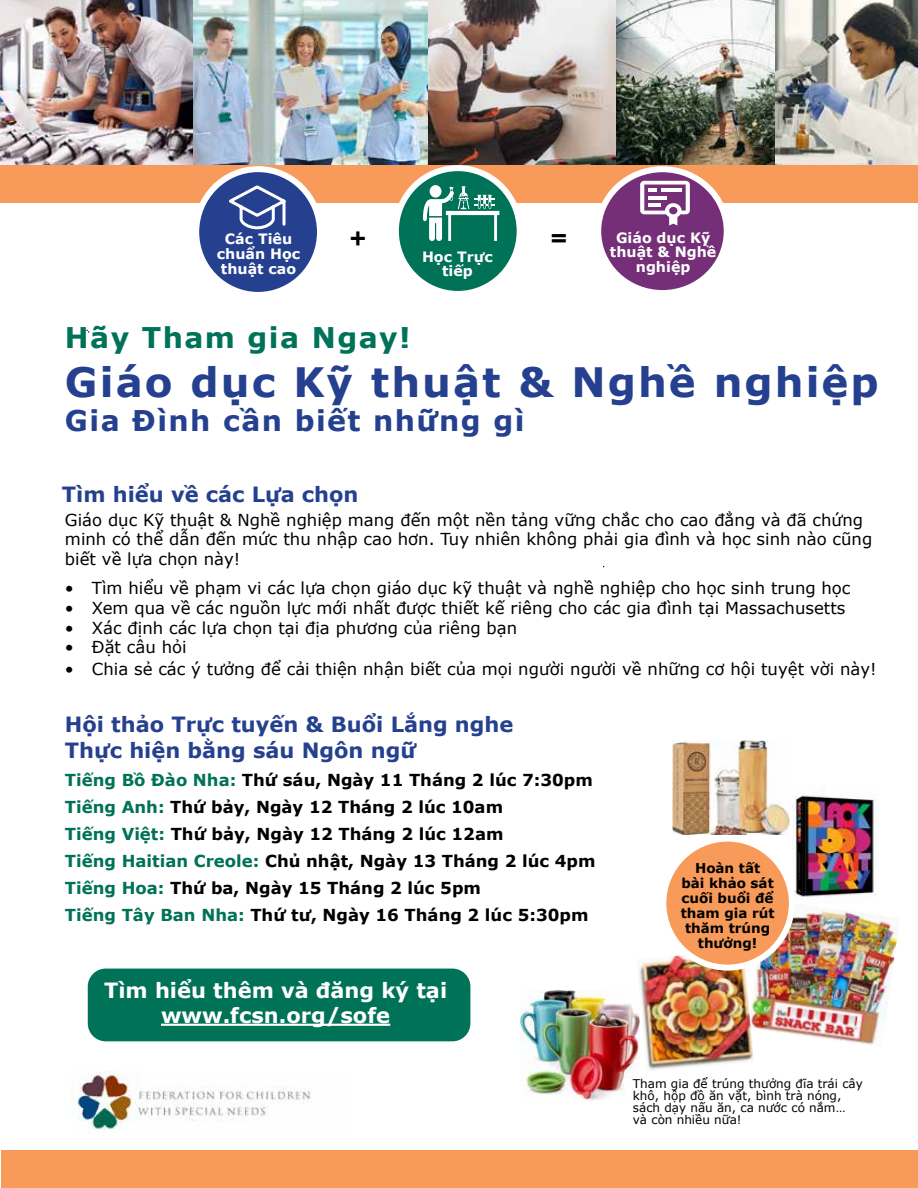
<style>
.page{position:relative;width:918px;height:1188px;background:#fff}
.page>*{position:absolute;margin:0;border:0;box-sizing:border-box;transform-origin:0 0}
.t1{font:700 40.5px "Verdana";letter-spacing:.05em;color:#25408f}
.t2{font:700 28.5px "Verdana";letter-spacing:.05em;color:#25408f}
.t3{font:700 28.5px "Verdana";letter-spacing:.05em;color:#007258}
.t4{font:900 25.5px "Avenir";color:#000}
.t5{font:700 21px/25.2px "Verdana";color:#25408f}
.t6{font:700 21px/25.2px "Verdana";color:#fff;text-align:center}
.t7{font:16.5px/19.8px "Verdana";color:#000}
.t8{font:700 16.5px/27px "Verdana";color:#000}
.t9{font:700 14.25px/14.2px "Verdana";color:#fff;text-align:center}
.t10{font:700 13.5px/15px "Verdana";color:#000;text-align:center}
.t11{font:12px/12px "Verdana";color:#000}
.s1{color:#007258}
</style>
<div class="page">
<img style="left:521px;top:991px;width:116px;height:110px">
<img style="left:0;top:0;width:609px;height:165px">
<img style="left:673px;top:740px;width:116px;height:94px">
<img style="left:754px;top:905px;width:146px;height:140px">
<img style="left:775px;top:0;width:143px;height:165px">
<img style="left:609px;top:0;width:166px;height:165px">
<div style="left:0;top:165px;width:918px;height:38px;background:#f89b5a"></div>
<div style="left:396px;top:168px;width:124px;height:126px;background:#007258;border-radius:50%"></div>
<div style="left:393px;top:165px;width:130px;height:132px;border:6px solid #fff;border-radius:50%"></div>
<svg style="left:423px;top:186px;width:76px;height:55px"></svg>
<div style="left:196px;top:169px;width:124px;height:126px;background:#25408f;border-radius:50%"></div>
<div style="left:193px;top:166px;width:130px;height:132px;border:6px solid #fff;border-radius:50%"></div>
<div style="left:598px;top:169px;width:129px;height:124px;background:#752f78;border-radius:50%"></div>
<div style="left:595px;top:166px;width:135px;height:130px;border:6px solid #fff;border-radius:50%"></div>
<svg style="left:640px;top:181px;width:50px;height:45px"></svg>
<svg style="left:229px;top:185px;width:57px;height:45px"></svg>
<img style="left:637px;top:955px;width:117px;height:116px">
<img style="left:793px;top:795px;width:85px;height:105px">
<div style="left:88px;top:969px;width:382px;height:72px;background:#007258;border-radius:18px"></div>
<hr style="left:161px;top:1024px;width:229px;height:2px;background:#fff">
<img style="left:72px;top:1071px;width:239px;height:59px">
<div style="left:1px;top:1151px;width:917px;height:37px;background:#f89b5a"></div>
<div style="left:663px;top:839px;width:129px;height:129px;background:#f89b5a;border-radius:50%"></div>
<div style="left:660px;top:836px;width:135px;height:135px;border:6px solid #fff;border-radius:50%"></div>
<h3 class="t4" style="left:349px;top:215px;width:18px">+</h3>
<h3 class="t4" style="left:550px;top:215px;width:18px">=</h3>
<p class="t9" style="left:422px;top:250px;width:72px">Học Trực tiếp</p>
<p class="t9" style="left:217px;top:232px;width:85px;line-height:15px">Các Tiêu chuẩn Học thuật cao</p>
<p class="t9" style="left:610px;top:231px;width:108px">Giáo dục Kỹ thuật &amp; Nghề nghiệp</p>
<h2 class="t3" style="left:65px;top:319px;width:347px">Hãy Tham gia Ngay!</h2>
<h1 class="t1" style="left:65px;top:356px;width:815px">Giáo dục Kỹ thuật &amp; Nghề nghiệp</h1>
<h2 class="t2" style="left:65px;top:402px;width:461px">Gia Đình cần biết những gì</h2>
<p class="t5" style="left:62px;top:482px;width:298px">Tìm hiểu về các Lựa chọn</p>
<p class="t7" style="left:65px;top:510px;width:809px">Giáo dục Kỹ thuật &amp; Nghề nghiệp mang đến một nền tảng vững chắc cho cao đẳng và đã chứng minh có thể dẫn đến mức thu nhập cao hơn. Tuy nhiên không phải gia đình và học sinh nào cũng biết về lựa chọn này!</p>
<p class="t7" style="left:65px;top:578px;width:787px">• Tìm hiểu về phạm vi các lựa chọn giáo dục kỹ thuật và nghề nghiệp cho học sinh trung học</p>
<p class="t7" style="left:65px;top:598px;width:782px">• Xem qua về các nguồn lực mới nhất được thiết kế riêng cho các gia đình tại Massachusetts</p>
<p class="t7" style="left:65px;top:618px;width:454px">• Xác định các lựa chọn tại địa phương của riêng bạn</p>
<p class="t7" style="left:65px;top:638px;width:123px">• Đặt câu hỏi</p>
<p class="t7" style="left:65px;top:659px;width:813px">• Chia sẻ các ý tưởng để cải thiện nhận biết của mọi người người về những cơ hội tuyệt vời này!</p>
<p class="t5" style="left:65px;top:712px;width:450px">Hội thảo Trực tuyến &amp; Buổi Lắng nghe<br>Thực hiện bằng sáu Ngôn ngữ</p>
<p class="t8" style="left:65px;top:767px;width:532px"><span class="s1">Tiếng Bồ Đào Nha:</span> Thứ sáu, Ngày 11 Tháng 2 lúc 7:30pm <span class="s1">Tiếng Anh:</span> Thứ bảy, Ngày 12 Tháng 2 lúc 10am<br><span class="s1">Tiếng Việt:</span> Thứ bảy, Ngày 12 Tháng 2 lúc 12am<br><span class="s1">Tiếng Haitian Creole:</span> Chủ nhật, Ngày 13 Tháng 2 lúc 4pm <span class="s1">Tiếng Hoa:</span> Thứ ba, Ngày 15 Tháng 2 lúc 5pm<br><span class="s1">Tiếng Tây Ban Nha:</span> Thứ tư, Ngày 16 Tháng 2 lúc 5:30pm</p>
<p class="t6" style="left:104px;top:978px;width:345px">Tìm hiểu thêm và đăng ký tại www.fcsn.org/sofe</p>
<p class="t10" style="left:681px;top:860px;width:95px">Hoàn tất<br>bài khảo sát cuối buổi để tham gia rút thăm trúng thưởng!</p>
<p class="t11" style="left:633px;top:1078px;width:232px">Tham gia để trúng thưởng đĩa trái cây khô, hộp đồ ăn vặt, bình trà nóng, sách dạy nấu ăn, ca nước có nắm…<br>và còn nhiều nữa!</p>
</div>
